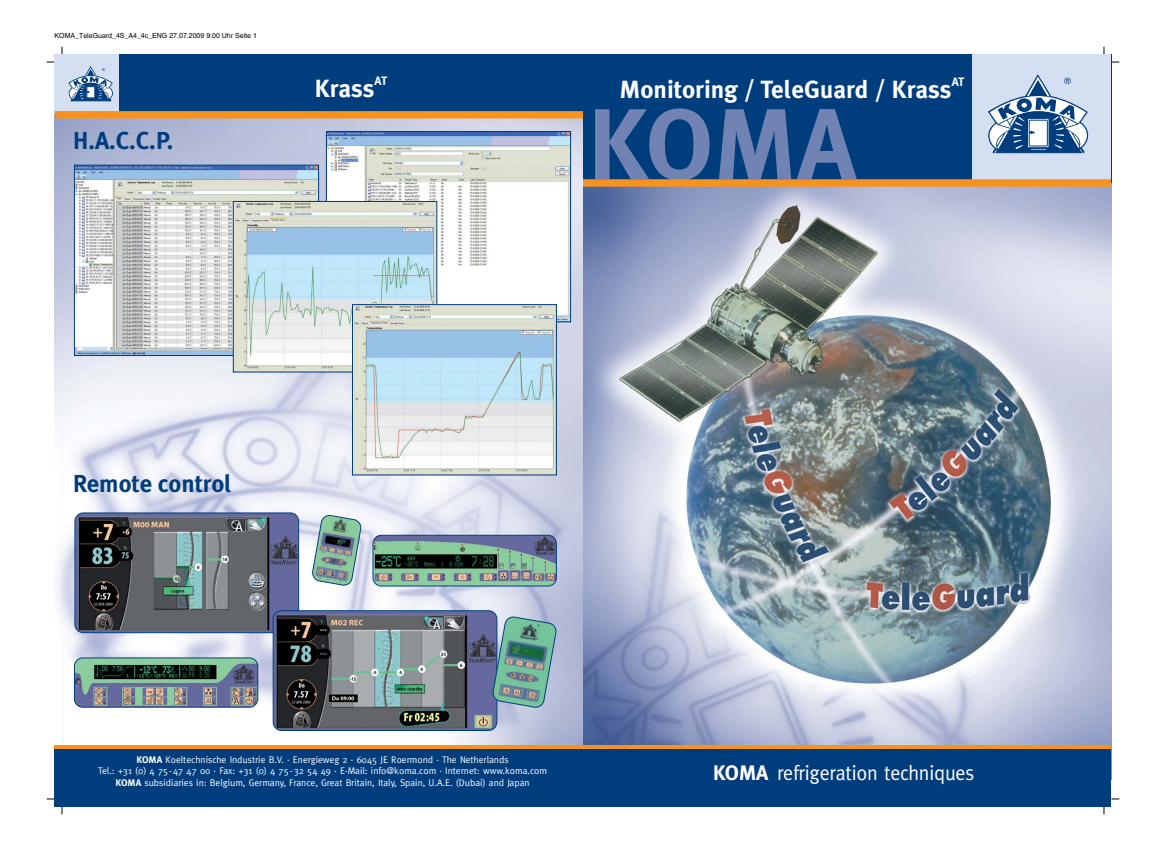
<style>
.page{position:relative;width:1166px;height:861px;background:#fff}
.page>*{position:absolute;margin:0;border:0;box-sizing:border-box;transform-origin:0 0}
.t1{font:700 100.62px "Meta Plus";color:#7183b2}
.t2{font:700 24.85px "Meta Plus";color:#fff}
.t3{font:700 24.5px "Meta Plus";color:#003d7d}
.t4{font:21px "Meta";letter-spacing:-.01em;color:#fff;scale:.95 1}
.t5{font:700 12.16px "Meta Plus";color:#fff}
.t6{font:9.62px/11.5px "Meta";color:#fff;text-align:center}
.t7{font:8.84px "Meta";color:#003d7d}
.t8{font:7px "Helvetica";color:#000}
.t9{font:3.85px "Meta";color:#003d7d}
.s1{font-family:"Meta Plus";font-weight:700}
</style>
<div class="page">
<img style="left:583px;top:187px;width:528px;height:558px">
<img style="left:55px;top:118px;width:528px;height:627px">
<div style="left:55px;top:55px;width:529px;height:59px;background:#003d7d"></div>
<div style="left:55px;top:55px;width:64px;height:59px;background:#d4e0f2"></div>
<svg style="left:69px;top:67px;width:44px;height:34px"></svg>
<div style="left:55px;top:111px;width:528px;height:7px;background:#f7921e"></div>
<div style="left:583px;top:55px;width:528px;height:128px;background:#003d7d"></div>
<div style="left:972px;top:55px;width:139px;height:128px;background:#d4e0f2"></div>
<svg style="left:988px;top:75px;width:100px;height:78px"></svg>
<div style="left:55px;top:749px;width:1056px;height:57px;background:#003d7d"></div>
<hr style="left:55px;top:745px;width:1056px;height:4px;background:#f7921e">
<div style="left:583px;top:179px;width:528px;height:8px;background:#f7921e"></div>
<img style="left:328px;top:133px;width:241px;height:187px">
<div style="left:326px;top:131px;width:245px;height:191px;border:1px solid #003d7d"></div>
<img style="left:76px;top:167px;width:241px;height:187px">
<div style="left:74px;top:165px;width:245px;height:191px;border:1px solid #003d7d"></div>
<img style="left:235px;top:203px;width:200px;height:167px">
<div style="left:233px;top:201px;width:204px;height:171px;border:1px solid #003d7d"></div>
<img style="left:354px;top:306px;width:201px;height:167px">
<div style="left:352px;top:304px;width:205px;height:171px;border:1px solid #003d7d"></div>
<img style="left:75px;top:513px;width:224px;height:119px;border-radius:8px">
<div style="left:74px;top:512px;width:225px;height:121px;border:1px solid #003d7d;border-radius:8px"></div>
<img style="left:273px;top:611px;width:224px;height:119px;border-radius:8px">
<div style="left:273px;top:610px;width:224px;height:121px;border:1px solid #003d7d;border-radius:8px"></div>
<img style="left:75px;top:658px;width:183px;height:49px;border-radius:8px">
<div style="left:74px;top:657px;width:184px;height:50px;border:1px solid #003d7d;border-radius:8px"></div>
<img style="left:373px;top:535px;width:183px;height:51px;border-radius:8px">
<div style="left:372px;top:535px;width:185px;height:51px;border:1px solid #003d7d;border-radius:8px"></div>
<img style="left:492px;top:616px;width:64px;height:92px">
<img style="left:312px;top:515px;width:49px;height:71px">
<p class="t8" style="left:55px;top:33px;width:204px">KOMA_TeleGuard_4S_A4_4c_ENG 27.07.2009 9:00 Uhr Seite 1</p>
<p class="t9" style="left:102px;top:68px;width:5px">®</p>
<h3 class="t3" style="left:73px;top:131px;width:102px">H.A.C.C.P.</h3>
<h2 class="t2" style="left:315px;top:80px;width:62px">Krass</h2>
<p class="t5" style="left:375px;top:77px;width:14px">AT</p>
<h2 class="t2" style="left:619px;top:81px;width:334px">Monitoring / TeleGuard / Krass</h2>
<p class="t5" style="left:951px;top:78px;width:14px">AT</p>
<h1 class="t1" style="left:587px;top:109px;width:271px">KOMA</h1>
<p class="t7" style="left:1064px;top:78px;width:9px">®</p>
<h3 class="t3" style="left:73px;top:475px;width:161px">Remote control</h3>
<p class="t6" style="left:98px;top:754px;width:450px"><span class="s1">KOMA</span> Koeltechnische Industrie B.V. · Energieweg 2 · 6045 JE Roermond · The Netherlands<br>Tel.: +31 (0) 4 75-47 47 00 · Fax: +31 (0) 4 75-32 54 49 · E-Mail: info@koma.com · Internet: www.koma.com<br><span class="s1">KOMA</span> subsidiaries in: Belgium, Germany, France, Great Britain, Italy, Spain, U.A.E. (Dubai) and Japan</p>
<h3 class="t4" style="left:713px;top:765px;width:277px"><span class="s1">KOMA</span> refrigeration techniques</h3>
</div>
